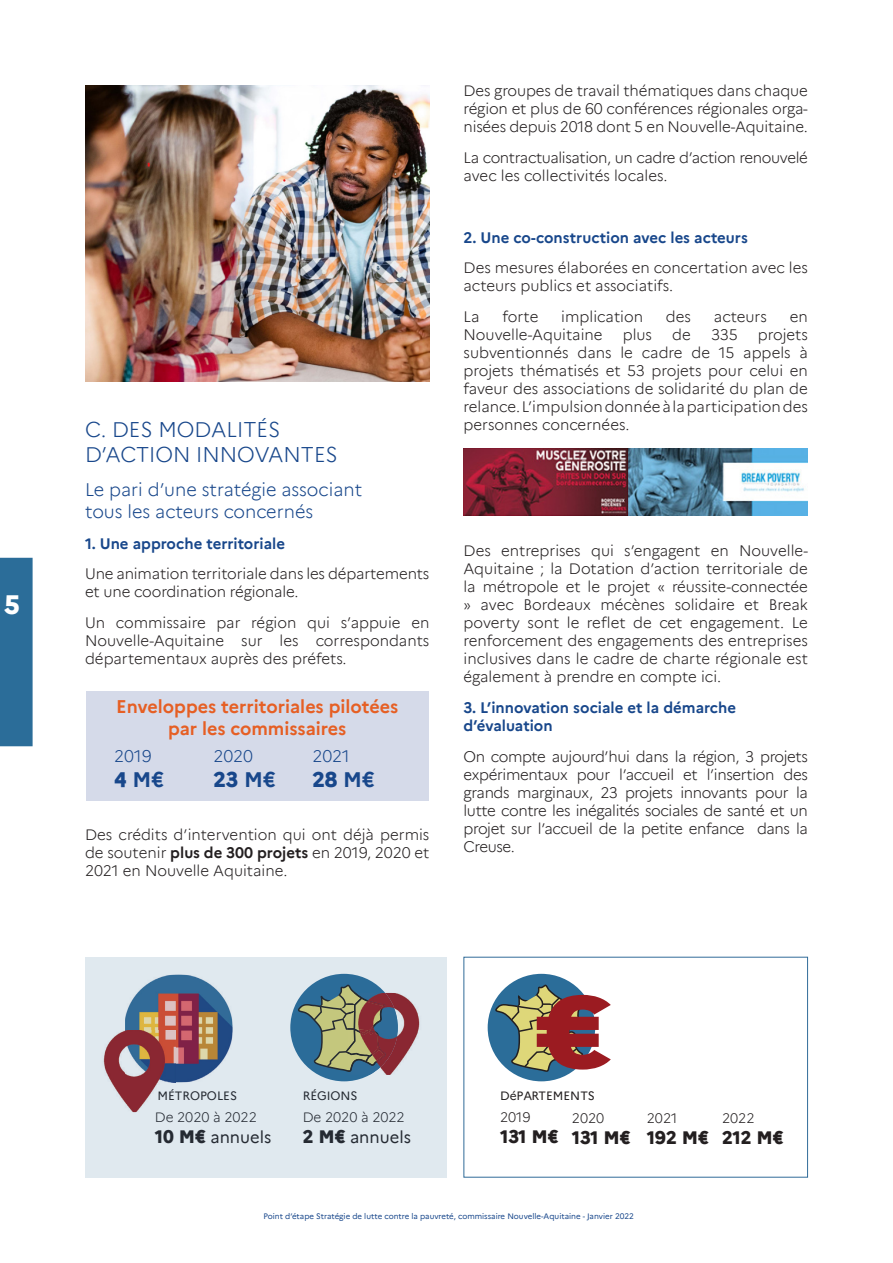
<style>
.page{position:relative;width:893px;height:1263px;background:#fff}
.page>*{position:absolute;margin:0;border:0;box-sizing:border-box;transform-origin:0 0}
.t1{font:800 100.8px "Marianne";color:#9b1b21;scale:1.3 1}
.t2{font:800 26.25px "Marianne";color:#fff}
.t3{font:300 21px/25.2px "Marianne";color:#18478b}
.t4{font:800 21px "Marianne";color:#18478b}
.t5{font:700 21px "Marianne";color:#18478b}
.t6{font:300 18px/21.6px "Marianne";color:#18478b}
.t7{font:700 18px/21.6px "Marianne";color:#e65f24;text-align:center}
.t8{font:800 18px "Marianne";color:#231f20}
.t9{font:16.5px "Marianne";color:#231f20}
.t10{font:300 16.5px "Marianne";color:#18478b}
.t11{font:300 15px/18px "Marianne";letter-spacing:-.005em;color:#231f20;text-align:justify}
.t12{font:700 15px/18px "Marianne";color:#18478b}
.t13{font:300 15px/18px "Marianne";letter-spacing:-.025em;color:#231f20}
.t14{font:300 13.5px "Marianne";color:#231f20}
.t15{font:12px "Marianne";color:#231f20}
.t16{font:7.8px "Marianne";color:#18478b}
.s1{font-weight:800}
.s2{font-weight:700}
.s3{font-weight:800;font-size:18px}
</style>
<div class="page">
<img style="left:85px;top:85px;width:344px;height:296px">
<div style="left:86px;top:692px;width:343px;height:109px;background:#d5dae9"></div>
<div style="left:488px;top:974px;width:107px;height:107px;background:#2b6d99;border-radius:50%"></div>
<svg style="left:494px;top:984px;width:90px;height:90px"></svg>
<img style="left:464px;top:449px;width:344px;height:66px">
<div style="left:1px;top:558px;width:31px;height:187px;background:#2b6d99"></div>
<div style="left:0;top:558px;width:33px;height:188px;border:2px solid #2b6d99"></div>
<svg style="left:85px;top:957px;width:361px;height:220px;background:#c1c4ca"></svg>
<p class="t2" style="left:4px;top:584px;width:17px">5</p>
<p class="t3" style="left:85px;top:415px;width:254px">C. DES MODALITÉS<br>D’ACTION INNOVANTES</p>
<p class="t6" style="left:85px;top:478px;width:279px">Le pari d’une stratégie associant tous les acteurs concernés</p>
<p class="t12" style="left:85px;top:533px;width:202px">1. Une approche territoriale</p>
<p class="t11" style="left:85px;top:564px;width:346px">Une animation territoriale dans les départements et une coordination régionale.</p>
<p class="t11" style="left:85px;top:613px;width:346px">Un commissaire par région qui s’appuie en Nouvelle-Aquitaine sur les correspondants départementaux auprès des préfets.</p>
<p class="t7" style="left:116px;top:694px;width:283px">Enveloppes territoriales pilotées par les commissaires</p>
<p class="t10" style="left:114px;top:743px;width:39px">2019</p>
<p class="t5" style="left:114px;top:763px;width:51px"><span class="s1">4</span> M€</p>
<p class="t10" style="left:213px;top:743px;width:41px">2020</p>
<p class="t4" style="left:213px;top:763px;width:64px">23 <span class="s2">M€</span></p>
<p class="t10" style="left:313px;top:743px;width:39px">2021</p>
<p class="t4" style="left:313px;top:763px;width:64px">28 <span class="s2">M€</span></p>
<p class="t11" style="left:85px;top:824px;width:346px">Des crédits d’intervention qui ont déjà permis de soutenir <span class="s2">plus de 300 projets</span> en 2019, 2020 et 2021 en Nouvelle Aquitaine.</p>
<p class="t11" style="left:463px;top:81px;width:346px">Des groupes de travail thématiques dans chaque région et plus de 60 conférences régionales orga&shy;nisées depuis 2018 dont 5 en Nouvelle-Aquitaine.</p>
<p class="t13" style="left:463px;top:148px;width:346px">La contractualisation, un cadre d’action renouvelé avec les collectivités locales.</p>
<p class="t12" style="left:463px;top:227px;width:286px">2. Une co-construction avec les acteurs</p>
<p class="t11" style="left:463px;top:258px;width:346px">Des mesures élaborées en concertation avec les acteurs publics et associatifs.</p>
<p class="t11" style="left:463px;top:307px;width:18px">La</p>
<p class="t11" style="left:502px;top:307px;width:37px">forte</p>
<p class="t11" style="left:561px;top:307px;width:83px">implication</p>
<p class="t11" style="left:666px;top:307px;width:27px">des</p>
<p class="t11" style="left:714px;top:307px;width:54px">acteurs</p>
<p class="t11" style="left:790px;top:307px;width:20px">en</p>
<p class="t11" style="left:463px;top:325px;width:141px">Nouvelle-Aquitaine</p>
<p class="t11" style="left:623px;top:325px;width:31px">plus</p>
<p class="t11" style="left:672px;top:325px;width:20px">de</p>
<p class="t11" style="left:711px;top:325px;width:28px">335</p>
<p class="t11" style="left:463px;top:325px;width:346px;text-indent:294px">projets subventionnés dans le cadre de 15 appels à projets thématisés et 53 projets pour celui en faveur des associations de solidarité du plan de relance. L’impulsion donnée à la participation des personnes concernées.</p>
<p class="t11" style="left:463px;top:541px;width:346px">Des entreprises qui s’engagent en Nouvelle-Aquitaine ; la Dotation d’action territoriale de la métropole et le projet « réussite-connectée » avec Bordeaux mécènes solidaire et Break poverty sont le reflet de cet engagement. Le renforcement des engagements des entreprises inclusives dans le cadre de charte régionale est également à prendre en compte ici.</p>
<p class="t12" style="left:463px;top:698px;width:274px">3. L’innovation sociale et la démarche d’évaluation</p>
<p class="t11" style="left:463px;top:746px;width:346px">On compte aujourd’hui dans la région, 3 projets expérimentaux pour l’accueil et l’insertion des grands marginaux, 23 projets innovants pour la lutte contre les inégalités sociales de santé et un projet sur l’accueil de la petite enfance dans la Creuse.</p>
<p class="t15" style="left:157px;top:1087px;width:81px">MÉTROPOLES</p>
<p class="t14" style="left:155px;top:1106px;width:103px">De 2020 à 2022</p>
<p class="t9" style="left:155px;top:1125px;width:118px"><span class="s3">10 M€</span> annuels</p>
<p class="t15" style="left:303px;top:1087px;width:56px">RÉGIONS</p>
<p class="t14" style="left:303px;top:1106px;width:103px">De 2020 à 2022</p>
<p class="t9" style="left:303px;top:1125px;width:110px"><span class="s3">2 M€</span> annuels</p>
<h1 class="t1" style="left:534px;top:953px;width:62px">€</h1>
<p class="t15" style="left:500px;top:1087px;width:96px">DéPARTEMENTS</p>
<p class="t14" style="left:500px;top:1106px;width:32px">2019</p>
<p class="t8" style="left:500px;top:1123px;width:60px">131 M€</p>
<p class="t14" style="left:572px;top:1107px;width:34px">2020</p>
<p class="t8" style="left:572px;top:1124px;width:60px">131 M€</p>
<p class="t14" style="left:647px;top:1107px;width:32px">2021</p>
<p class="t8" style="left:647px;top:1124px;width:63px">192 M€</p>
<p class="t14" style="left:722px;top:1107px;width:34px">2022</p>
<p class="t8" style="left:722px;top:1124px;width:63px">212 M€</p>
<p class="t16" style="left:263px;top:1210px;width:372px">Point d’étape Stratégie de lutte contre la pauvreté, commissaire Nouvelle-Aquitaine - Janvier 2022</p>
</div>
